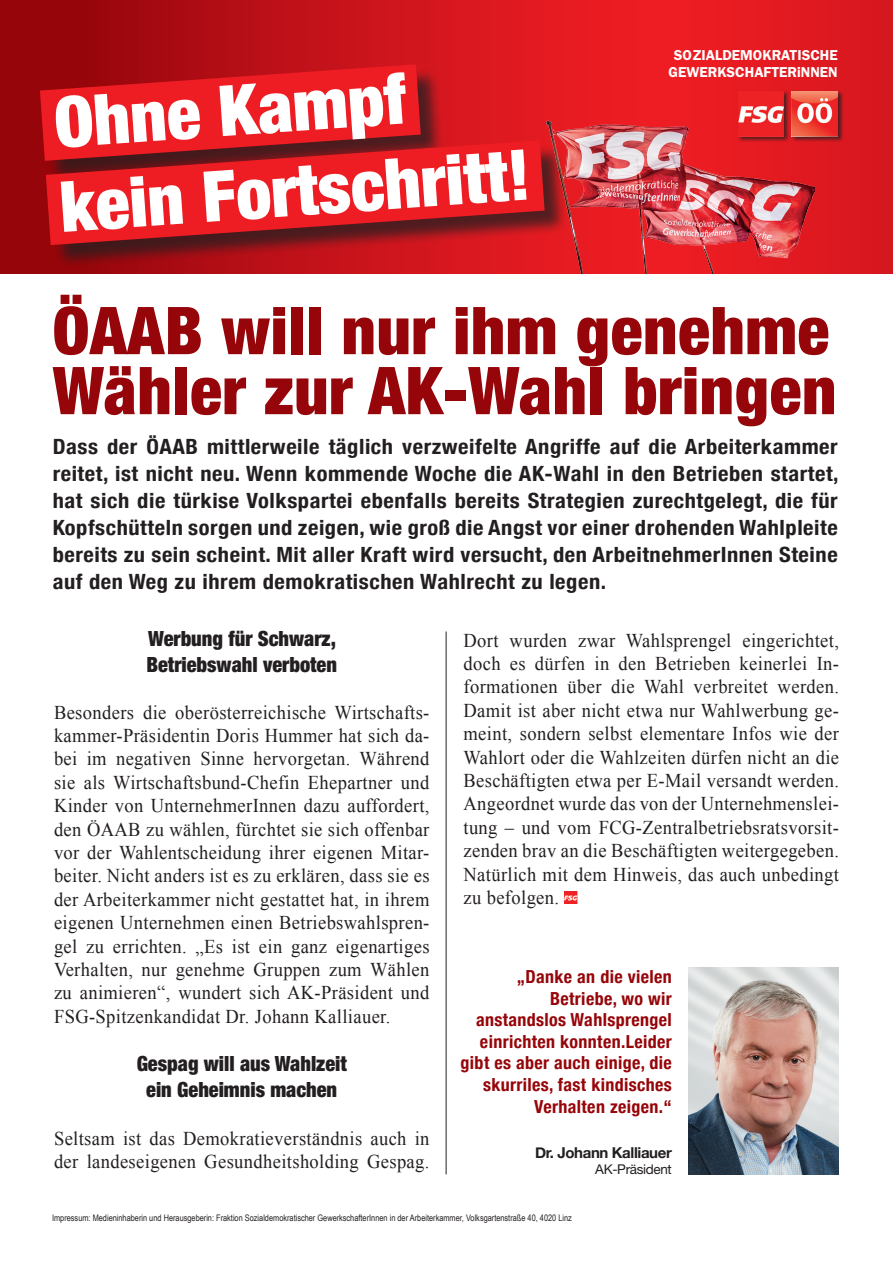
<style>
.page{position:relative;width:893px;height:1263px;background:#fff}
.page>*{position:absolute;margin:0;border:0;box-sizing:border-box;transform-origin:0 0}
.t1{font:900 condensed 70.35px/84.4px "Helvetica Neue LT Std";color:#fff}
.t2{font:900 condensed 66px/60px "Helvetica Neue LT Std";letter-spacing:.01em;color:#960509}
.t3{font:700 condensed 21px/27px "Helvetica Neue";letter-spacing:.025em;color:#231f20;text-align:justify;scale:1.07 1}
.t4{font:900 condensed 21px/25.2px "Helvetica Neue LT Std";color:#231f20}
.t5{font:19.5px/23.4px "Times New Roman";letter-spacing:.02em;color:#231f20;text-align:justify;scale:.95 1}
.t6{font:700 condensed 18px/21.6px "Helvetica Neue";letter-spacing:.02em;color:#960509;text-align:right}
.t7{font:700 15px "Helvetica Neue";letter-spacing:-.025em;color:#231f20}
.t8{font:600 14.4px/17.2px "ITC Franklin Gothic Std";color:#fff;text-align:center}
.t9{font:13.5px "Helvetica Neue";letter-spacing:-.025em;color:#231f20}
.t10{font:9px "Arial Narrow";color:#231f20}
</style>
<div class="page">
<svg style="left:0;top:0;width:893px;height:274px;background:#d9171e"></svg>
<div style="left:43px;top:68px;width:526px;height:201px;background:#e21a21"></div>
<svg style="left:0;top:24px;width:493px;height:76px"></svg>
<svg style="left:0;top:100px;width:617px;height:174px"></svg>
<img style="left:540px;top:97px;width:274px;height:176px">
<div style="left:738px;top:90px;width:52px;height:52px;background:#231f20;opacity:.75"></div>
<img style="left:738px;top:91px;width:46px;height:45px">
<div style="left:791px;top:90px;width:53px;height:52px;background:#231f20;opacity:.75"></div>
<img style="left:792px;top:91px;width:46px;height:45px">
<svg style="left:564px;top:891px;width:13px;height:13px"></svg>
<hr style="left:446px;top:631px;width:1px;height:543px;background:#231f20">
<img style="left:688px;top:967px;width:151px;height:208px">
<h1 class="t1" style="left:51px;top:80px;width:472px;rotate:-4deg">Ohne Kampf kein Fortschritt!</h1>
<p class="t8" style="left:669px;top:46px;width:171px">SOZIALDEMOKRATISCHE<br>GEWERKSCHAFTERiNNEN</p>
<h2 class="t2" style="left:53px;top:300px;width:785px">ÖAAB will nur ihm genehme<br>Wähler zur AK-Wahl bringen</h2>
<p class="t3" style="left:53px;top:431px;width:736px">Dass der ÖAAB mittlerweile täglich verzweifelte Angriffe auf die Arbeiterkammer reitet, ist nicht neu. Wenn kommende Woche die AK-Wahl in den Betrieben startet, hat sich die türkise Volkspartei ebenfalls bereits Strategien zurechtgelegt, die für Kopfschütteln sorgen und zeigen, wie groß die Angst vor einer drohenden Wahlpleite bereits zu sein scheint. Mit aller Kraft wird versucht, den ArbeitnehmerInnen Steine auf den Weg zu ihrem demokratischen Wahlrecht zu legen.</p>
<p class="t4" style="left:146px;top:626px;width:192px">Werbung für Schwarz,<br>Betriebswahl verboten</p>
<p class="t5" style="left:54px;top:700px;width:397px">Besonders die oberösterreichische Wirtschafts&shy;kammer-Präsidentin Doris Hummer hat sich da&shy;bei im negativen Sinne hervorgetan. Während sie als Wirtschaftsbund-Chefin Ehepartner und Kinder von UnternehmerInnen dazu auffordert, den ÖAAB zu wählen, fürchtet sie sich offenbar vor der Wahlentscheidung ihrer eigenen Mitar&shy;beiter. Nicht anders ist es zu erklären, dass sie es der Arbeiterkammer nicht gestattet hat, in ihrem eigenen Unternehmen einen Betriebswahlspren&shy;gel zu errichten. „Es ist ein ganz eigenartiges Verhalten, nur genehme Gruppen zum Wählen zu animieren“, wundert sich AK-Präsident und FSG-Spitzenkandidat Dr. Johann Kalliauer.</p>
<p class="t4" style="left:137px;top:1051px;width:212px;text-align:center">Gespag will aus Wahlzeit ein Geheimnis machen</p>
<p class="t5" style="left:54px;top:1126px;width:397px">Seltsam ist das Demokratieverständnis auch in der landeseigenen Gesundheitsholding Gespag.</p>
<p class="t5" style="left:463px;top:628px;width:397px">Dort wurden zwar Wahlsprengel eingerichtet, doch es dürfen in den Betrieben keinerlei In&shy;formationen über die Wahl verbreitet werden.<br>Damit ist aber nicht etwa nur Wahlwerbung ge&shy;meint, sondern selbst elementare Infos wie der Wahlort oder die Wahlzeiten dürfen nicht an die Beschäftigten etwa per E-Mail versandt werden.<br>Angeordnet wurde das von der Unternehmenslei&shy;tung – und vom FCG-Zentralbetriebsratsvorsit&shy;zenden brav an die Beschäftigten weitergegeben.<br>Natürlich mit dem Hinweis, das auch unbedingt zu befolgen.</p>
<p class="t6" style="left:461px;top:965px;width:213px">„Danke an die vielen<br>Betriebe, wo wir anstandslos Wahlsprengel einrichten konnten.Leider gibt es aber auch einige, die skurriles, fast kindisches<br>Verhalten zeigen.“</p>
<p class="t7" style="left:535px;top:1140px;width:138px">Dr. Johann Kalliauer</p>
<p class="t9" style="left:595px;top:1161px;width:78px">AK-Präsident</p>
<p class="t10" style="left:52px;top:1211px;width:521px">Impressum: Medieninhaberin und Herausgeberin: Fraktion Sozialdemokratischer GewerkschafterInnen in der Arbeiterkammer, Volksgartenstraße 40, 4020 Linz</p>
</div>
